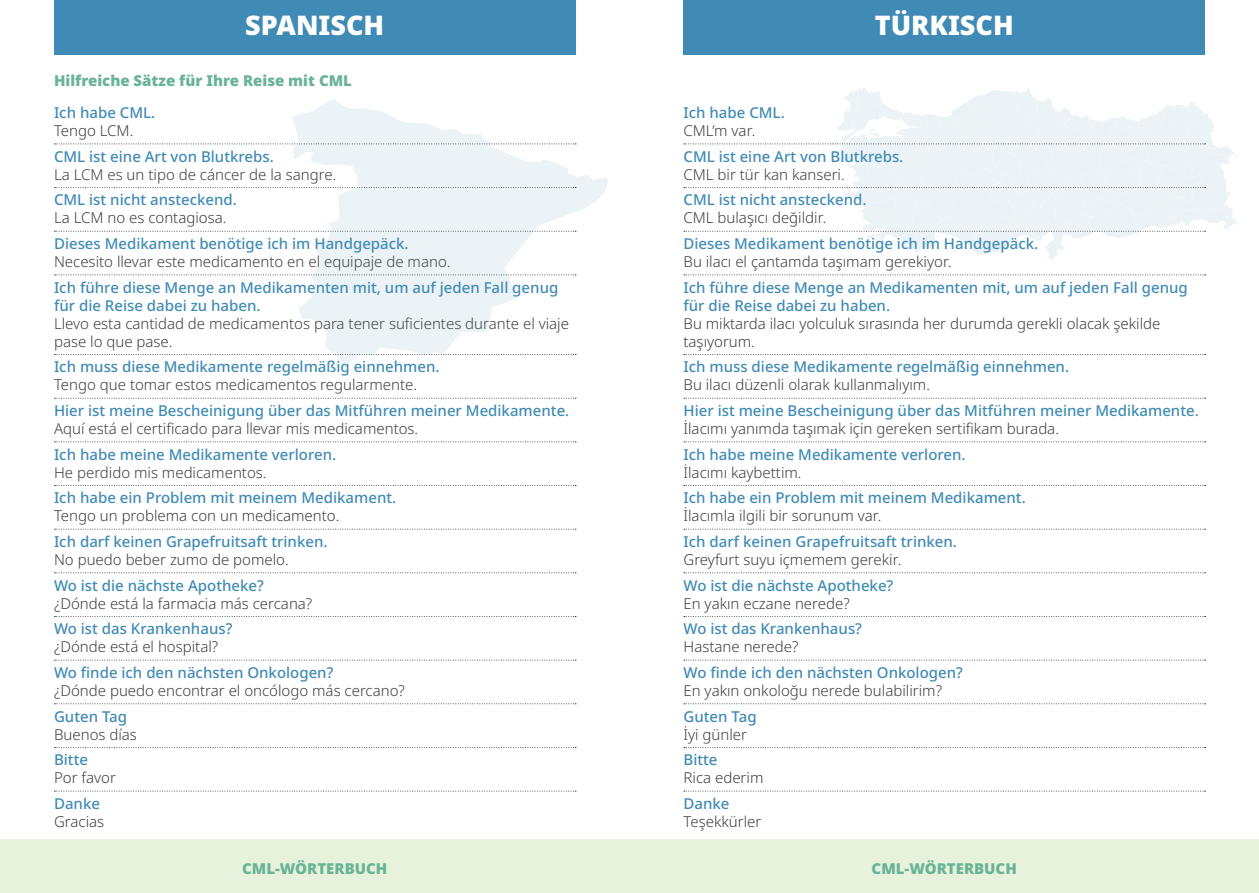
<style>
.page{position:relative;width:1259px;height:893px;background:#fff}
.page>*{position:absolute;margin:0;border:0;box-sizing:border-box;transform-origin:0 0}
.t1{font:900 27px "Noto Sans";color:#fff}
.t2{font:500 15px/18px "Noto Sans";color:#408bb5}
.t3{font:300 15px/18px "Noto Sans";color:#3e3e3f}
.t4{font:900 15px "Noto Sans";color:#69b396}
.s1{font-weight:300;color:#3e3e3f}
.s2{font-weight:500;color:#408bb5}
</style>
<div class="page">
<div style="left:0;top:839px;width:1259px;height:54px;background:#e7f2dc"></div>
<div style="left:54px;top:0;width:521px;height:54px;background:#408bb5"></div>
<div style="left:683px;top:0;width:522px;height:54px;background:#408bb5"></div>
<svg style="left:54px;top:144px;width:237px;height:1px"></svg>
<svg style="left:54px;top:187px;width:238px;height:1px"></svg>
<svg style="left:54px;top:231px;width:238px;height:1px"></svg>
<svg style="left:54px;top:274px;width:238px;height:1px"></svg>
<svg style="left:54px;top:354px;width:238px;height:1px"></svg>
<svg style="left:54px;top:398px;width:522px;height:1px"></svg>
<svg style="left:54px;top:441px;width:522px;height:1px"></svg>
<svg style="left:54px;top:485px;width:522px;height:1px"></svg>
<svg style="left:54px;top:529px;width:522px;height:1px"></svg>
<svg style="left:54px;top:572px;width:522px;height:1px"></svg>
<svg style="left:54px;top:616px;width:522px;height:1px"></svg>
<svg style="left:54px;top:660px;width:522px;height:1px"></svg>
<svg style="left:54px;top:703px;width:522px;height:1px"></svg>
<svg style="left:54px;top:747px;width:522px;height:1px"></svg>
<svg style="left:54px;top:791px;width:522px;height:1px"></svg>
<svg style="left:684px;top:88px;width:553px;height:172px"></svg>
<svg style="left:684px;top:274px;width:521px;height:1px"></svg>
<svg style="left:684px;top:354px;width:521px;height:1px"></svg>
<svg style="left:684px;top:398px;width:521px;height:1px"></svg>
<svg style="left:684px;top:441px;width:521px;height:1px"></svg>
<svg style="left:684px;top:485px;width:521px;height:1px"></svg>
<svg style="left:684px;top:529px;width:521px;height:1px"></svg>
<svg style="left:684px;top:572px;width:521px;height:1px"></svg>
<svg style="left:684px;top:616px;width:521px;height:1px"></svg>
<svg style="left:684px;top:660px;width:521px;height:1px"></svg>
<svg style="left:684px;top:703px;width:521px;height:1px"></svg>
<svg style="left:684px;top:747px;width:521px;height:1px"></svg>
<svg style="left:684px;top:791px;width:521px;height:1px"></svg>
<svg style="left:292px;top:99px;width:316px;height:266px;fill:#ecf3f7"></svg>
<p class="t1" style="left:245px;top:5px;width:141px">SPANISCH</p>
<p class="t1" style="left:874px;top:5px;width:140px">TÜRKISCH</p>
<p class="t4" style="left:54px;top:69px;width:299px">Hilfreiche Sätze für Ihre Reise mit CML</p>
<p class="t2" style="left:54px;top:104px;width:103px">Ich habe CML.<br><span class="s1">Tengo LCM.</span></p>
<p class="t3" style="left:54px;top:148px;width:284px"><span class="s2">CML ist eine Art von Blutkrebs.<br></span>La LCM es un tipo de cáncer de la sangre.</p>
<p class="t2" style="left:54px;top:191px;width:184px">CML ist nicht ansteckend.<br><span class="s1">La LCM no es contagiosa.</span></p>
<p class="t3" style="left:54px;top:235px;width:398px"><span class="s2">Dieses Medikament benötige ich im Handgepäck.<br></span>Necesito llevar este medicamento en el equipaje de mano.</p>
<p class="t2" style="left:54px;top:279px;width:516px">Ich führe diese Menge an Medikamenten mit, um auf jeden Fall genug für die Reise dabei zu haben.<br><span class="s1">Llevo esta cantidad de medicamentos para tener suficientes durante el viaje pase lo que pase.</span></p>
<p class="t2" style="left:54px;top:358px;width:387px">Ich muss diese Medikamente regelmäßig einnehmen.<br><span class="s1">Tengo que tomar estos medicamentos regularmente.</span></p>
<p class="t2" style="left:54px;top:402px;width:517px">Hier ist meine Bescheinigung über das Mitführen meiner Medikamente.<br><span class="s1">Aquí está el certificado para llevar mis medicamentos.</span></p>
<p class="t2" style="left:54px;top:446px;width:284px">Ich habe meine Medikamente verloren.<br><span class="s1">He perdido mis medicamentos.</span></p>
<p class="t2" style="left:54px;top:489px;width:344px">Ich habe ein Problem mit meinem Medikament.<br><span class="s1">Tengo un problema con un medicamento.</span></p>
<p class="t2" style="left:54px;top:533px;width:275px">Ich darf keinen Grapefruitsaft trinken.<br><span class="s1">No puedo beber zumo de pomelo.</span></p>
<p class="t3" style="left:54px;top:577px;width:260px"><span class="s2">Wo ist die nächste Apotheke? </span>¿Dónde está la farmacia más cercana?</p>
<p class="t3" style="left:54px;top:620px;width:180px"><span class="s2">Wo ist das Krankenhaus? </span>¿Dónde está el hospital?</p>
<p class="t3" style="left:54px;top:664px;width:352px"><span class="s2">Wo finde ich den nächsten Onkologen?<br></span>¿Dónde puedo encontrar el oncólogo más cercano?</p>
<p class="t3" style="left:54px;top:708px;width:84px"><span class="s2">Guten Tag<br></span>Buenos días</p>
<p class="t3" style="left:54px;top:751px;width:63px"><span class="s2">Bitte<br></span>Por favor</p>
<p class="t3" style="left:54px;top:795px;width:52px"><span class="s2">Danke<br></span>Gracias</p>
<p class="t2" style="left:683px;top:104px;width:103px">Ich habe CML.<br><span class="s1">CML’m var.</span></p>
<p class="t2" style="left:683px;top:148px;width:221px">CML ist eine Art von Blutkrebs.<br><span class="s1">CML bir tür kan kanseri.</span></p>
<p class="t2" style="left:683px;top:191px;width:184px">CML ist nicht ansteckend.<br><span class="s1">CML bulaşıcı değildir.</span></p>
<p class="t2" style="left:683px;top:235px;width:356px">Dieses Medikament benötige ich im Handgepäck.<br><span class="s1">Bu ilacı el çantamda taşımam gerekiyor.</span></p>
<p class="t2" style="left:683px;top:279px;width:506px">Ich führe diese Menge an Medikamenten mit, um auf jeden Fall genug für die Reise dabei zu haben.<br><span class="s1">Bu miktarda ilacı yolculuk sırasında her durumda gerekli olacak şekilde taşıyorum.</span></p>
<p class="t2" style="left:683px;top:358px;width:387px">Ich muss diese Medikamente regelmäßig einnehmen.<br><span class="s1">Bu ilacı düzenli olarak kullanmalıyım.</span></p>
<p class="t2" style="left:683px;top:402px;width:517px">Hier ist meine Bescheinigung über das Mitführen meiner Medikamente.<br><span class="s1">İlacımı yanımda taşımak için gereken sertifikam burada.</span></p>
<p class="t2" style="left:683px;top:446px;width:284px">Ich habe meine Medikamente verloren.<br><span class="s1">İlacımı kaybettim.</span></p>
<p class="t2" style="left:683px;top:489px;width:344px">Ich habe ein Problem mit meinem Medikament.<br><span class="s1">İlacımla ilgili bir sorunum var.</span></p>
<p class="t2" style="left:683px;top:533px;width:275px">Ich darf keinen Grapefruitsaft trinken.<br><span class="s1">Greyfurt suyu içmemem gerekir.</span></p>
<p class="t2" style="left:683px;top:577px;width:211px">Wo ist die nächste Apotheke?<br><span class="s1">En yakın eczane nerede?</span></p>
<p class="t2" style="left:683px;top:620px;width:180px">Wo ist das Krankenhaus?<br><span class="s1">Hastane nerede?</span></p>
<p class="t3" style="left:683px;top:664px;width:281px"><span class="s2">Wo finde ich den nächsten Onkologen?<br></span>En yakın onkoloğu nerede bulabilirim?</p>
<p class="t3" style="left:683px;top:708px;width:75px"><span class="s2">Guten Tag<br></span>İyi günler</p>
<p class="t3" style="left:683px;top:751px;width:81px"><span class="s2">Bitte<br></span>Rica ederim</p>
<p class="t3" style="left:683px;top:795px;width:79px"><span class="s2">Danke<br></span>Teşekkürler</p>
<p class="t4" style="left:242px;top:857px;width:147px">CML-WÖRTERBUCH</p>
<p class="t4" style="left:871px;top:857px;width:147px">CML-WÖRTERBUCH</p>
</div>
